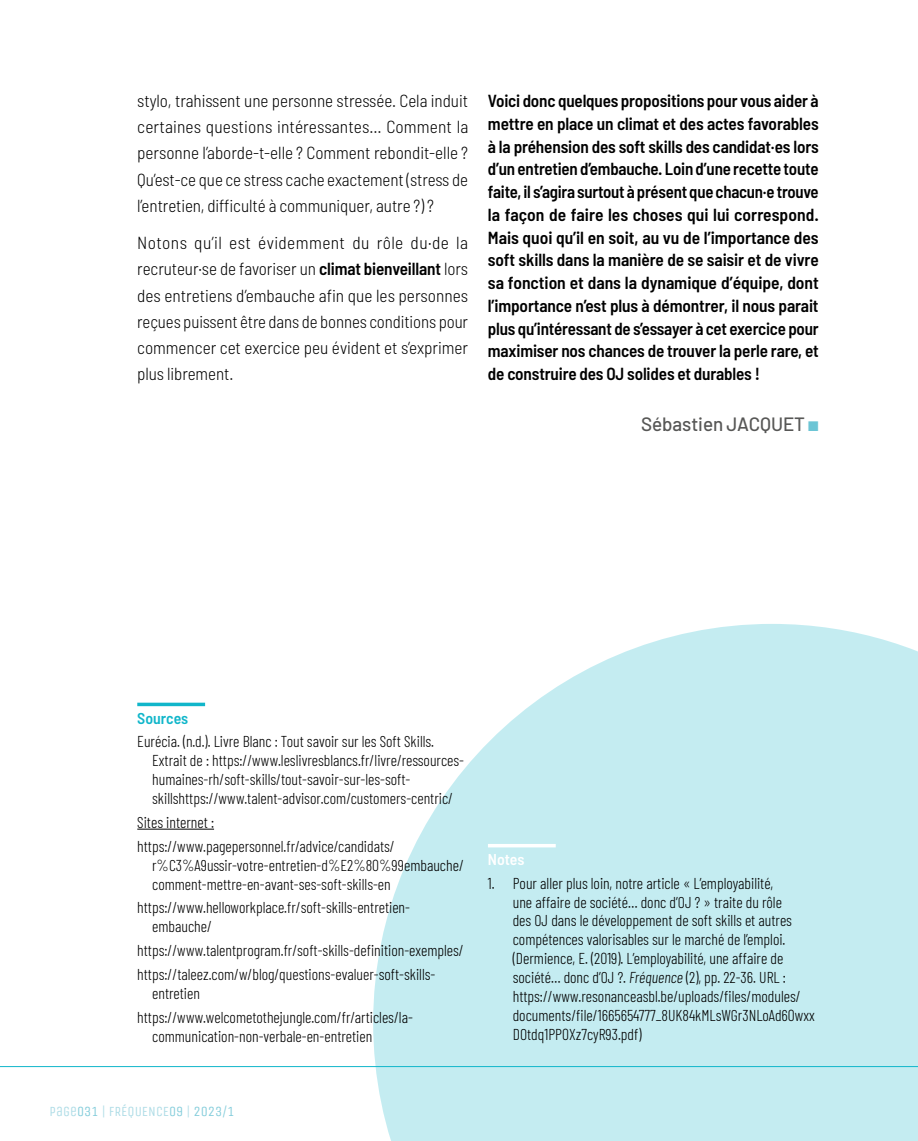
<style>
.page{position:relative;width:918px;height:1141px;background:#fff}
.page>*{position:absolute;margin:0;border:0;box-sizing:border-box;transform-origin:0 0}
.signature_article{font:500 19.25px "Barlow";letter-spacing:-.005em;color:#575756}
.txt{font:600 semi-condensed 17.5px/22.8px "Barlow";letter-spacing:-.01em;color:#000;text-align:justify}
.txt-2{font:300 semi-condensed 17.5px/26.2px "Barlow";letter-spacing:-.005em;color:#000;text-align:justify}
.sources_txt{font:300 15.75px/18.9px "Barlow Condensed";color:#000}
.Légende_titre{font:600 semi-condensed 15.75px "Barlow";color:#11b6ca}
.Légende_titre-2{font:600 semi-condensed 15.75px "Barlow";color:#fff}
.t1{font:14px "Unica One";color:#aedce6}
.s1{font-stretch:normal}
.s2{font-weight:600}
.s3{color:#6cc5d5}
.s4{color:#85cddb}
.s5{font-style:italic}
</style>
<div class="page">
<hr style="left:0;top:1066px;width:918px;height:1px;background:#11b6ca">
<svg style="left:373px;top:624px;width:545px;height:517px;background:#cbeef2"></svg>
<hr style="left:137px;top:703px;width:68px;height:3px;background:#11b6ca">
<hr style="left:137px;top:829px;width:77px;height:1px;background:#000">
<hr style="left:488px;top:844px;width:68px;height:3px;background:#fff">
<p class="txt-2" style="left:137px;top:87px;width:332px">stylo, trahissent une personne stressée. Cela induit certaines questions intéressantes… Comment la personne l’aborde-t-elle ? Comment rebondit-elle ?<br>Qu’est-ce que ce stress cache exactement (stress de l’entretien, difficulté à communiquer, autre ?) ?</p>
<p class="txt-2" style="left:137px;top:229px;width:332px">Notons qu’il est évidemment du rôle du<span class="s1">·</span>de la recruteur<span class="s1">·</span>se de favoriser un <span class="s2">climat bienveillant</span> lors des entretiens d’embauche afin que les personnes reçues puissent être dans de bonnes conditions pour commencer cet exercice peu évident et s’exprimer plus librement.</p>
<p class="txt" style="left:488px;top:89px;width:332px">Voici donc quelques propositions pour vous aider à mettre en place un climat et des actes favorables à la préhension des soft skills des candidat<span class="s1">·</span>es lors d’un entretien d’embauche. Loin d’une recette toute faite, il s’agira surtout à présent que chacun<span class="s1">·</span>e trouve la façon de faire les choses qui lui correspond.<br>Mais quoi qu’il en soit, au vu de l’importance des soft skills dans la manière de se saisir et de vivre sa fonction et dans la dynamique d’équipe, dont l’importance n’est plus à démontrer, il nous parait plus qu’intéressant de s’essayer à cet exercice pour maximiser nos chances de trouver la perle rare, et de construire des OJ solides et durables !</p>
<p class="signature_article" style="left:641px;top:410px;width:179px">Sébastien JACQUET <span class="s3">■</span></p>
<p class="Légende_titre" style="left:137px;top:708px;width:53px">Sources</p>
<p class="sources_txt" style="left:152px;top:731px;width:313px;text-indent:-15px">Eurécia. (n.d.). Livre Blanc : Tout savoir sur les Soft Skills.<br>Extrait de : https://www.leslivresblancs.fr/livre/ressources&shy;humaines-rh/soft-skills/tout-savoir-sur-les-soft&shy;skillshttps://www.talent-advisor.com/customers-centric/</p>
<p class="sources_txt" style="left:137px;top:812px;width:78px">Sites internet :</p>
<p class="sources_txt" style="left:152px;top:836px;width:313px;text-indent:-15px">https://www.pagepersonnel.fr/advice/candidats/ r%C3%A9ussir-votre-entretien-d%E2%80%99embauche/ comment-mettre-en-avant-ses-soft-skills-en</p>
<p class="sources_txt" style="left:152px;top:897px;width:259px;text-indent:-15px">https://www.helloworkplace.fr/soft-skills-entretien&shy;embauche/</p>
<p class="sources_txt" style="left:137px;top:940px;width:328px">https://www.talentprogram.fr/soft-skills-definition-exemples/</p>
<p class="sources_txt" style="left:152px;top:964px;width:285px;text-indent:-15px">https://taleez.com/w/blog/questions-evaluer-soft-skills&shy;entretien</p>
<p class="sources_txt" style="left:152px;top:1007px;width:262px;text-indent:-15px">https://www.welcometothejungle.com/fr/articles/la&shy;communication-non-verbale-en-entretien</p>
<p class="t1" style="left:50px;top:1103px;width:186px">page<span class="s4">031</span> | FRÉQUENCE<span class="s4">09</span> | <span class="s4">2023/1</span></p>
<p class="Légende_titre-2" style="left:488px;top:849px;width:38px">Notes</p>
<p class="sources_txt" style="left:513px;top:872px;width:303px;text-indent:-25px">1. Pour aller plus loin, notre article « L’employabilité,<br>une affaire de société… donc d’OJ ? » traite du rôle<br>des OJ dans le développement de soft skills et autres compétences valorisables sur le marché de l’emploi. (Dermience, E. (2019). L’employabilité, une affaire de société… donc d’OJ ?. <span class="s5">Fréquence</span> (2), pp. 22-36. URL : https://www.resonanceasbl.be/uploads/files/modules/ documents/file/1665654777_8UK84kMLsWGr3NLoAd60wxx DOtdq1PP0Xz7cyR93.pdf)</p>
</div>
